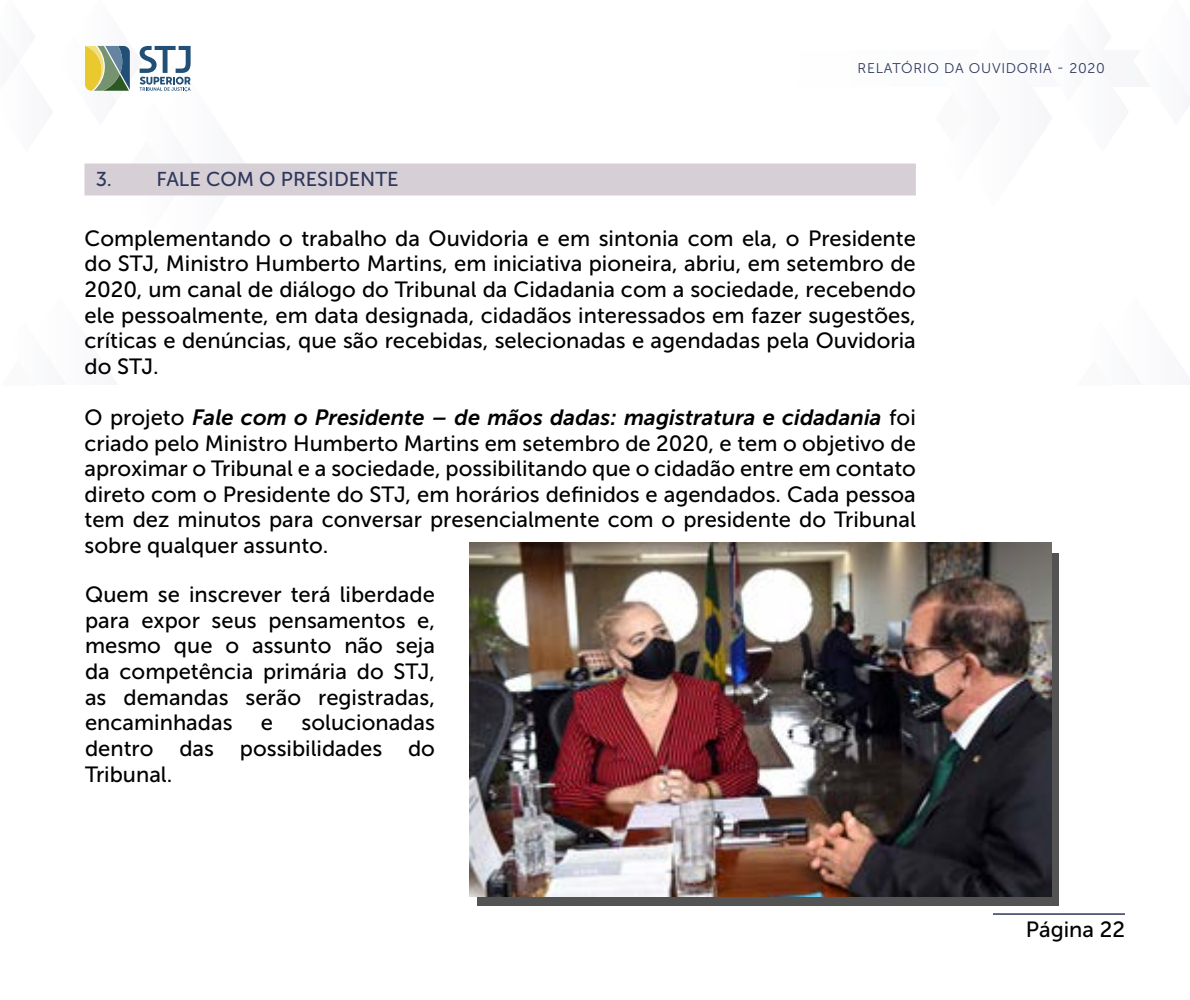
<style>
.page{position:relative;width:1190px;height:1000px;background:#fff}
.page>*{position:absolute;margin:0;border:0;box-sizing:border-box;transform-origin:0 0}
.t1{font:22px/25.6px "Museo Sans 500";color:#000;text-align:justify}
.t2{font:italic 22px "Museo Sans 700";color:#000}
.t3{font:20px "Museo Sans 500";color:#2e385b}
.t4{font:14px "Museo Sans 300";letter-spacing:.05em;color:#2e385b}
.s1{font-family:"Museo Sans 500";font-style:normal}
</style>
<div class="page">
<svg style="left:84px;top:45px;width:164px;height:119px"></svg>
<hr style="left:993px;top:913px;width:132px;height:2px;background:#2e385b">
<div style="left:477px;top:553px;width:582px;height:352px;background:#535353"></div>
<div style="left:84px;top:164px;width:832px;height:32px;background:#d7cfd6"></div>
<img style="left:470px;top:543px;width:581px;height:354px">
<p class="t3" style="left:96px;top:168px;width:304px">3. FALE COM O PRESIDENTE</p>
<p class="t4" style="left:858px;top:61px;width:249px">RELATÓRIO DA OUVIDORIA - 2020</p>
<p class="t1" style="left:84px;top:225px;width:833px">Complementando o trabalho da Ouvidoria e em sintonia com ela, o Presidente do STJ, Ministro Humberto Martins, em iniciativa pioneira, abriu, em setembro de 2020, um canal de diálogo do Tribunal da Cidadania com a sociedade, recebendo ele pessoalmente, em data designada, cidadãos interessados em fazer sugestões, críticas e denúncias, que são recebidas, selecionadas e agendadas pela Ouvidoria do STJ.</p>
<p class="t2" style="left:84px;top:405px;width:833px"><span class="s1">O projeto</span> Fale com o Presidente – de mãos dadas: magistratura e cidadania <span class="s1">foi</span></p>
<p class="t1" style="left:84px;top:430px;width:833px">criado pelo Ministro Humberto Martins em setembro de 2020, e tem o objetivo de aproximar o Tribunal e a sociedade, possibilitando que o cidadão entre em contato direto com o Presidente do STJ, em horários definidos e agendados. Cada pessoa tem dez minutos para conversar presencialmente com o presidente do Tribunal sobre qualquer assunto.</p>
<p class="t1" style="left:85px;top:582px;width:351px">Quem se inscrever terá liberdade para expor seus pensamentos e, mesmo que o assunto não seja da competência primária do STJ, as demandas serão registradas, encaminhadas</p>
<p class="t1" style="left:85px;top:710px;width:351px;text-indent:217px">solucionadas dentro das possibilidades do Tribunal.</p>
<p class="t1" style="left:261px;top:710px;width:14px">e</p>
<p class="t1" style="left:1026px;top:917px;width:101px">Página 22</p>
</div>
